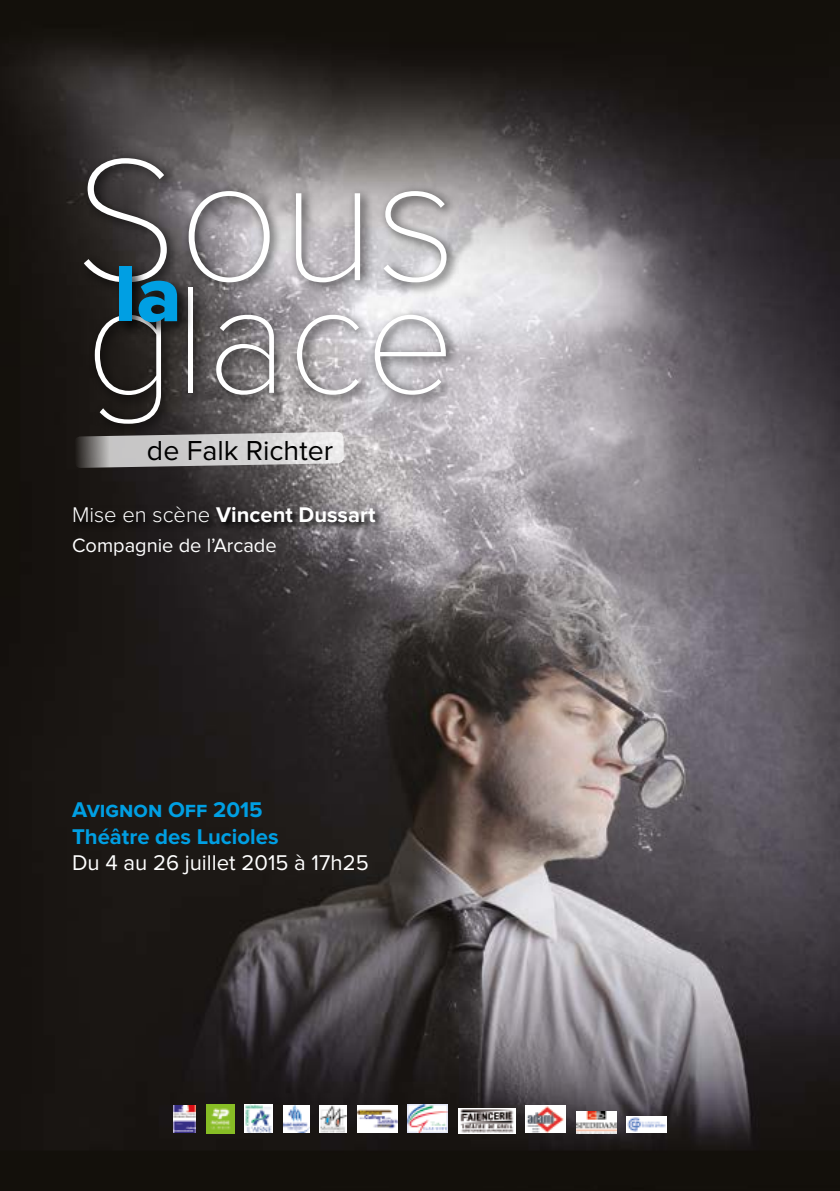
<style>
.page{position:relative;width:840px;height:1191px;background:#fff}
.page>*{position:absolute;margin:0;border:0;box-sizing:border-box;transform-origin:0 0}
.t1{font:100 180px "Proxima Nova T";color:#fff}
.t2{font:100 157.6px "Proxima Nova T";color:#fff}
.t3{font:81.8px "Proxima Nova Extrabld";color:#009fe3}
.t4{font:28.4px "Proxima Nova";color:#000}
.t5{font:700 22px/26.4px "Proxima Nova";color:#009fe3}
.t6{font:700 22px "Proxima Nova";color:#fff}
.t7{font:22px "Proxima Nova";color:#fff}
.t8{font:20px "Proxima Nova";color:#fff}
.s1{font-weight:300}
</style>
<div class="page">
<img style="left:0;top:0;width:839px;height:1191px">
<div style="left:78px;top:151px;width:381px;height:144px;background:#000;opacity:.75"></div>
<div style="left:88px;top:281px;width:371px;height:155px;background:#000;opacity:.75"></div>
<div style="left:115px;top:263px;width:79px;height:75px;background:#000;opacity:.75"></div>
<svg style="left:74px;top:432px;width:270px;height:36px;background:#b7b5b5"></svg>
<img style="left:245px;top:1104px;width:28px;height:29px">
<img style="left:319px;top:1105px;width:28px;height:27px">
<img style="left:206px;top:1105px;width:28px;height:28px">
<img style="left:283px;top:1105px;width:26px;height:28px">
<img style="left:407px;top:1104px;width:40px;height:28px">
<img style="left:357px;top:1105px;width:40px;height:28px">
<img style="left:525px;top:1105px;width:40px;height:28px">
<img style="left:575px;top:1111px;width:40px;height:22px">
<img style="left:626px;top:1116px;width:40px;height:16px">
<img style="left:173px;top:1105px;width:23px;height:28px">
<img style="left:458px;top:1108px;width:57px;height:25px">
<svg style="left:72px;top:505px;width:312px;height:26px;background:#373434"></svg>
<h1 class="t1" style="left:74px;top:117px;width:384px">Sous</h1>
<h2 class="t2" style="left:85px;top:250px;width:371px">glace</h2>
<h3 class="t3" style="left:115px;top:247px;width:68px">la</h3>
<p class="t4" style="left:147px;top:434px;width:188px">de Falk Richter</p>
<p class="t6" style="left:72px;top:502px;width:305px"><span class="s1">Mise en scène</span> Vincent Dussart</p>
<p class="t8" style="left:72px;top:534px;width:206px">Compagnie de l’Arcade</p>
<p class="t5" style="left:72px;top:797px;width:208px">Avignon Off 2015<br>Théâtre des Lucioles</p>
<p class="t7" style="left:72px;top:850px;width:298px">Du 4 au 26 juillet 2015 à 17h25</p>
</div>
